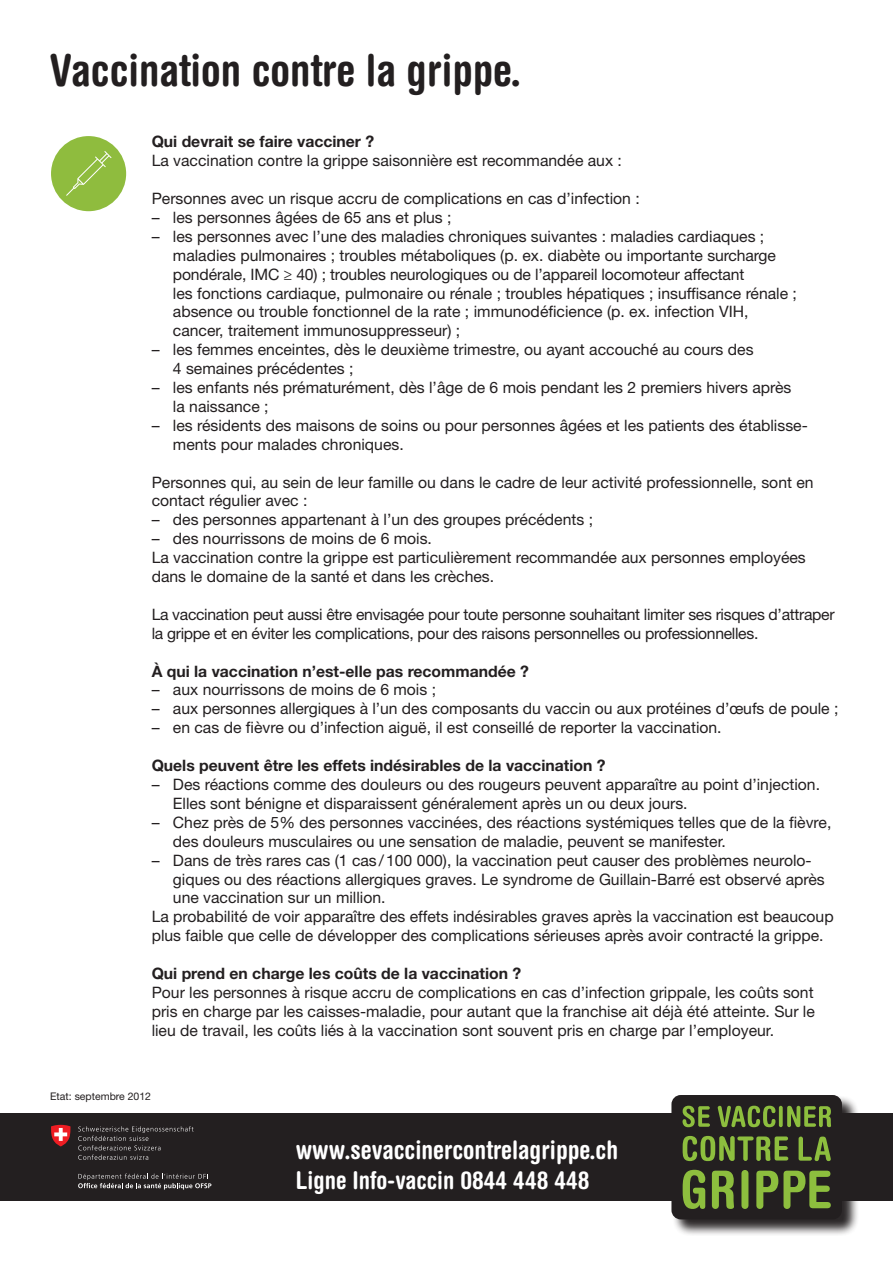
<style>
.page{position:relative;width:893px;height:1263px;background:#fff}
.page>*{position:absolute;margin:0;border:0;box-sizing:border-box;transform-origin:0 0}
.t1{font:700 condensed 44.1px "Helvetica Rounded";color:#231f20}
.t2{font:700 condensed 25.5px "Helvetica Rounded";color:#fff}
.t3{font:700 condensed 24.45px "Helvetica Rounded";color:#fff}
.t4{font:15.75px/18.9px "Helvetica Neue LT Std";color:#231f20}
.t5{font:15.75px/18.9px "Helvetica Neue LT Std";letter-spacing:-.02em;color:#231f20}
.t6{font:700 15.75px "Helvetica Neue LT Std";color:#231f20}
.t7{font:10.5px "Helvetica Neue LT Std";color:#231f20}
</style>
<div class="page">
<svg style="left:51px;top:136px;width:75px;height:75px"></svg>
<div style="left:0;top:1113px;width:893px;height:88px;background:#231f20"></div>
<svg style="left:78px;top:1126px;width:116px;height:34px"></svg>
<svg style="left:78px;top:1173px;width:133px;height:16px"></svg>
<svg style="left:51px;top:1125px;width:20px;height:21px"></svg>
<div style="left:671px;top:1095px;width:188px;height:141px;background:#231f20;opacity:.96"></div>
<div style="left:671px;top:1095px;width:171px;height:124px;background:#231f20;border-radius:9px"></div>
<svg style="left:682px;top:1106px;width:28px;height:21px"></svg>
<svg style="left:718px;top:1106px;width:57px;height:21px"></svg>
<svg style="left:779px;top:1106px;width:4px;height:21px"></svg>
<svg style="left:787px;top:1106px;width:44px;height:21px"></svg>
<svg style="left:683px;top:1170px;width:22px;height:39px"></svg>
<svg style="left:712px;top:1171px;width:22px;height:38px"></svg>
<div style="left:741px;top:1170px;width:7px;height:39px;background:#8dbe3e;border-radius:4px"></div>
<svg style="left:756px;top:1171px;width:75px;height:38px"></svg>
<svg style="left:799px;top:1136px;width:32px;height:25px"></svg>
<svg style="left:683px;top:1136px;width:105px;height:25px"></svg>
<h1 class="t1" style="left:50px;top:43px;width:472px">Vaccination contre la grippe.</h1>
<p class="t6" style="left:152px;top:132px;width:224px">Qui devrait se faire vacciner ?</p>
<p class="t4" style="left:152px;top:151px;width:472px">La vaccination contre la grippe saisonnière est recommandée aux :</p>
<p class="t4" style="left:152px;top:189px;width:490px">Personnes avec un risque accru de complications en cas d’infection :</p>
<p class="t4" style="left:152px;top:208px;width:301px">– les personnes âgées de 65 ans et plus ;</p>
<p class="t4" style="left:173px;top:227px;width:626px;text-indent:-21px">– les personnes avec l’une des maladies chroniques suivantes : maladies cardiaques ; maladies pulmonaires ; troubles métaboliques (p. ex. diabète ou importante surcharge pondérale, IMC ≥ 40) ; troubles neurologiques ou de l’appareil locomoteur affectant<br>les fonctions cardiaque, pulmonaire ou rénale ; troubles hépatiques ; insuffisance rénale ; absence ou trouble fonctionnel de la rate ; immunodéficience (p. ex. infection VIH, cancer, traitement immunosuppresseur) ;</p>
<p class="t4" style="left:173px;top:340px;width:582px;text-indent:-21px">– les femmes enceintes, dès le deuxième trimestre, ou ayant accouché au cours des<br>4 semaines précédentes ;</p>
<p class="t4" style="left:173px;top:378px;width:620px;text-indent:-21px">– les enfants nés prématurément, dès l’âge de 6 mois pendant les 2 premiers hivers après la naissance ;</p>
<p class="t4" style="left:173px;top:416px;width:636px;text-indent:-21px">– les résidents des maisons de soins ou pour personnes âgées et les patients des établisse&shy;ments pour malades chroniques.</p>
<p class="t4" style="left:152px;top:472px;width:663px">Personnes qui, au sein de leur famille ou dans le cadre de leur activité professionnelle, sont en contact régulier avec :</p>
<p class="t4" style="left:152px;top:510px;width:443px">– des personnes appartenant à l’un des groupes précédents ;</p>
<p class="t4" style="left:152px;top:529px;width:656px">– des nourrissons de moins de 6 mois.<br>La vaccination contre la grippe est particulièrement recommandée aux personnes employées dans le domaine de la santé et dans les crèches.</p>
<p class="t5" style="left:152px;top:605px;width:684px">La vaccination peut aussi être envisagée pour toute personne souhaitant limiter ses risques d’attraper la grippe et en éviter les complications, pour des raisons personnelles ou professionnelles.</p>
<p class="t6" style="left:152px;top:661px;width:379px">À qui la vaccination n’est-elle pas recommandée ?</p>
<p class="t4" style="left:152px;top:680px;width:286px">– aux nourrissons de moins de 6 mois ;</p>
<p class="t4" style="left:152px;top:699px;width:688px">– aux personnes allergiques à l’un des composants du vaccin ou aux protéines d’œufs de poule ;</p>
<p class="t4" style="left:152px;top:718px;width:571px">– en cas de fièvre ou d’infection aiguë, il est conseillé de reporter la vaccination.</p>
<p class="t6" style="left:152px;top:756px;width:455px">Quels peuvent être les effets indésirables de la vaccination ?</p>
<p class="t4" style="left:173px;top:775px;width:649px;text-indent:-21px">– Des réactions comme des douleurs ou des rougeurs peuvent apparaître au point d’injection.<br>Elles sont bénigne et disparaissent généralement après un ou deux jours.</p>
<p class="t4" style="left:173px;top:812px;width:660px;text-indent:-21px">– Chez près de 5% des personnes vaccinées, des réactions systémiques telles que de la fièvre, des douleurs musculaires ou une sensation de maladie, peuvent se manifester.</p>
<p class="t4" style="left:152px;top:850px;width:662px">– Dans de très rares cas (1 cas /100 000), la vaccination peut causer des problèmes neurolo-</p>
<p class="t4" style="left:173px;top:869px;width:653px">giques ou des réactions allergiques graves. Le syndrome de Guillain-Barré est observé après</p>
<p class="t4" style="left:173px;top:888px;width:214px">une vaccination sur un million.</p>
<p class="t4" style="left:152px;top:907px;width:684px">La probabilité de voir apparaître des effets indésirables graves après la vaccination est beaucoup</p>
<p class="t4" style="left:152px;top:926px;width:673px">plus faible que celle de développer des complications sérieuses après avoir contracté la grippe.</p>
<p class="t6" style="left:152px;top:964px;width:371px">Qui prend en charge les coûts de la vaccination ?</p>
<p class="t4" style="left:152px;top:983px;width:665px;text-align:justify">Pour les personnes à risque accru de complications en cas d’infection grippale, les coûts sont pris en charge par les caisses-maladie, pour autant que la franchise ait déjà été atteinte. Sur le lieu de travail, les coûts liés à la vaccination sont souvent pris en charge par l’employeur.</p>
<p class="t7" style="left:50px;top:1089px;width:102px">Etat: septembre 2012</p>
<h2 class="t2" style="left:296px;top:1134px;width:324px">www.sevaccinercontrelagrippe.ch</h2>
<h3 class="t3" style="left:296px;top:1165px;width:295px">Ligne Info-vaccin 0844 448 448</h3>
</div>
